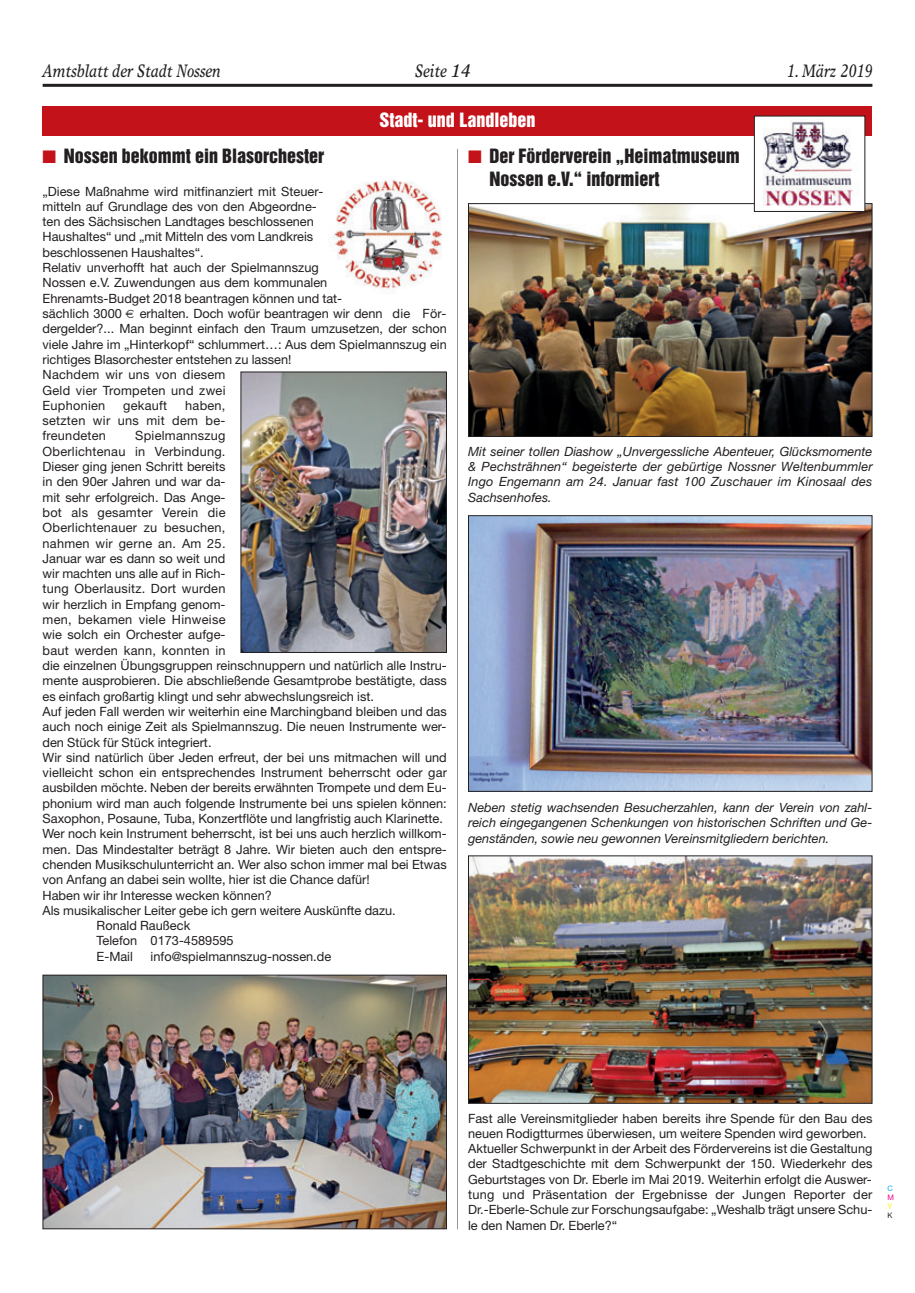
<style>
.page{position:relative;width:915px;height:1293px;background:#fff}
.page>*{position:absolute;margin:0;border:0;box-sizing:border-box;transform-origin:0 0}
.t1{font:18px/22.4px "Helvetica Inserat";color:#231f20}
.t2{font:italic 18px "Times Europa";color:#231f20;scale:.8 1}
.t3{font:18px "Helvetica Inserat";color:#fff}
.t4{font:12.75px/15.3px "Helvetica Neue";color:#231f20}
.t5{font:italic 12.75px/15.3px "Helvetica Neue";color:#231f20;text-align:justify}
.t6{font:12.75px "Helvetica Neue";letter-spacing:.02em;color:#231f20}
.t7{font:7.5px "Helvetica Neue";color:#00aeef}
.t8{font:7.5px "Helvetica Neue";color:#ed028c}
.t9{font:7.5px "Helvetica Neue";color:#fff101}
.t10{font:7.5px "Helvetica Neue";color:#231f20}
.s1{color:#c4121a}
</style>
<div class="page">
<hr style="left:43px;top:84px;width:829px;height:3px;background:#231f20">
<div style="left:43px;top:106px;width:829px;height:30px;background:#c4121a"></div>
<img style="left:328px;top:180px;width:115px;height:114px">
<img style="left:45px;top:976px;width:399px;height:251px">
<div style="left:43px;top:974px;width:403px;height:255px;border:1px solid #231f20"></div>
<img style="left:242px;top:373px;width:202px;height:278px">
<div style="left:240px;top:371px;width:206px;height:282px;border:1px solid #231f20"></div>
<img style="left:470px;top:205px;width:400px;height:230px">
<div style="left:468px;top:203px;width:404px;height:234px;border:1px solid #231f20"></div>
<img style="left:755px;top:118px;width:107px;height:92px">
<div style="left:753px;top:116px;width:111px;height:96px;border:1px solid #231f20"></div>
<img style="left:470px;top:517px;width:400px;height:273px">
<div style="left:468px;top:515px;width:404px;height:277px;border:1px solid #231f20"></div>
<img style="left:470px;top:857px;width:400px;height:244px">
<div style="left:468px;top:855px;width:404px;height:248px;border:1px solid #231f20"></div>
<hr style="left:457px;top:149px;width:1px;height:1080px;background:#939598">
<h1 class="t2" style="left:43px;top:60px;width:224px">Amtsblatt der Stadt Nossen</h1>
<h1 class="t2" style="left:415px;top:60px;width:71px">Seite 14</h1>
<h1 class="t2" style="left:786px;top:60px;width:109px">1. März 2019</h1>
<h1 class="t3" style="left:379px;top:110px;width:158px">Stadt- und Landleben</h1>
<h1 class="t1" style="left:43px;top:145px;width:283px"><span class="s1">■</span> Nossen bekommt ein Blasorchester</h1>
<p class="t4" style="left:43px;top:183px;width:301px">„Diese Maßnahme wird mitfinanziert mit Steuer&shy;mitteln auf Grundlage des von den Abgeordne-<br>ten des Sächsischen Landtages beschlossenen Haushaltes“ und „mit Mitteln des vom Landkreis beschlossenen Haushaltes“.<br>Relativ unverhofft hat auch der Spielmannszug Nossen e.V. Zuwendungen aus dem kommunalen Ehrenamts-Budget 2018 beantragen können und tat&shy;sächlich 3000</p>
<p class="t4" style="left:43px;top:306px;width:405px;text-indent:97px">erhalten. Doch wofür beantragen wir denn die För&shy;dergelder?... Man beginnt einfach den Traum umzusetzen, der schon viele Jahre im „Hinterkopf“ schlummert…: Aus dem Spielmannszug ein richtiges Blasorchester entstehen zu lassen!<br>Nachdem wir uns von diesem<br>Geld vier Trompeten und zwei<br>Euphonien</p>
<p class="t6" style="left:123px;top:398px;width:46px">gekauft</p>
<p class="t4" style="left:43px;top:397px;width:184px;text-align:justify;text-indent:143px">haben, setzten wir uns mit dem be&shy;freundeten</p>
<p class="t6" style="left:135px;top:428px;width:92px">Spielmannszug</p>
<p class="t6" style="left:43px;top:443px;width:184px">Ober lichtenau in Verbindung.</p>
<p class="t4" style="left:43px;top:459px;width:184px">Dieser ging jenen Schritt bereits</p>
<p class="t4" style="left:43px;top:474px;width:184px">in den 90er Jahren und war da-</p>
<p class="t4" style="left:43px;top:489px;width:184px">mit sehr erfolgreich. Das Ange-</p>
<p class="t6" style="left:43px;top:505px;width:184px">bot als gesamter Verein die</p>
<p class="t6" style="left:43px;top:520px;width:184px">Ober lichtenauer zu besuchen,</p>
<p class="t6" style="left:43px;top:535px;width:184px">nahmen wir gerne an. Am 25.</p>
<p class="t4" style="left:43px;top:550px;width:184px">Januar war es dann so weit und</p>
<p class="t4" style="left:43px;top:566px;width:184px">wir machten uns alle auf in Rich-</p>
<p class="t6" style="left:43px;top:581px;width:184px">tung Oberlausitz. Dort wurden</p>
<p class="t4" style="left:43px;top:596px;width:184px">wir herzlich in Empfang genom-</p>
<p class="t6" style="left:43px;top:612px;width:184px">men, bekamen viele Hinweise</p>
<p class="t4" style="left:43px;top:627px;width:184px">wie solch ein Orchester aufge-</p>
<p class="t6" style="left:43px;top:642px;width:184px">baut werden kann, konnten in</p>
<p class="t4" style="left:43px;top:657px;width:405px">die einzelnen Übungsgruppen reinschnuppern und natürlich alle Instru-</p>
<p class="t4" style="left:43px;top:673px;width:405px">mente ausprobieren. Die abschließende Gesamtprobe bestätigte, dass</p>
<p class="t4" style="left:43px;top:688px;width:333px">es einfach großartig klingt und sehr abwechslungsreich ist.</p>
<p class="t4" style="left:43px;top:703px;width:405px">Auf jeden Fall werden wir weiterhin eine Marchingband bleiben und das</p>
<p class="t4" style="left:43px;top:719px;width:405px">auch noch einige Zeit als Spielmannszug. Die neuen Instrumente wer-</p>
<p class="t4" style="left:43px;top:734px;width:170px">den Stück für Stück integriert.</p>
<p class="t4" style="left:43px;top:749px;width:405px">Wir sind natürlich über Jeden erfreut, der bei uns mitmachen will und</p>
<p class="t4" style="left:43px;top:765px;width:406px">vielleicht schon ein entsprechendes Instrument beherrscht oder gar</p>
<p class="t4" style="left:43px;top:780px;width:405px">ausbilden möchte. Neben der bereits erwähnten Trompete und dem Eu-</p>
<p class="t4" style="left:43px;top:795px;width:405px">phonium wird man auch folgende Instrumente bei uns spielen können:</p>
<p class="t4" style="left:43px;top:810px;width:402px">Saxophon, Posaune, Tuba, Konzertflöte und langfristig auch Klarinette.</p>
<p class="t4" style="left:43px;top:826px;width:405px">Wer noch kein Instrument beherrscht, ist bei uns auch herzlich willkom-</p>
<p class="t4" style="left:43px;top:841px;width:405px">men. Das Mindestalter beträgt 8 Jahre. Wir bieten auch den entspre-</p>
<p class="t4" style="left:43px;top:856px;width:405px">chenden Musikschulunterricht an. Wer also schon immer mal bei Etwas</p>
<p class="t4" style="left:43px;top:872px;width:329px">von Anfang an dabei sein wollte, hier ist die Chance dafür!</p>
<p class="t4" style="left:43px;top:887px;width:231px">Haben wir ihr Interesse wecken können?</p>
<p class="t4" style="left:43px;top:902px;width:354px">Als musikalischer Leiter gebe ich gern weitere Auskünfte dazu.</p>
<p class="t4" style="left:97px;top:918px;width:95px">Ronald Raußeck</p>
<p class="t4" style="left:97px;top:933px;width:138px">Telefon 0173-4589595</p>
<p class="t4" style="left:97px;top:948px;width:38px">E-Mail</p>
<p class="t4" style="left:151px;top:948px;width:182px">info@spielmannszug-nossen.de</p>
<h1 class="t1" style="left:489px;top:145px;width:252px;text-indent:-21px"><span class="s1">■</span> Der Förderverein „Heimatmuseum<br>Nossen e.V.“ informiert</h1>
<p class="t5" style="left:468px;top:443px;width:406px">Mit seiner tollen Diashow „Unvergessliche Abenteuer, Glücksmomente &amp; Pechsträhnen“ begeisterte der gebürtige Nossner Weltenbummler Ingo Engemann am 24. Januar fast 100 Zuschauer im Kinosaal des Sachsenhofes.</p>
<p class="t5" style="left:468px;top:799px;width:405px">Neben stetig wachsenden Besucherzahlen, kann der Verein von zahl&shy;reich eingegangenen Schenkungen von historischen Schriften und Ge&shy;genständen, sowie neu gewonnen Vereinsmitgliedern berichten.</p>
<p class="t4" style="left:468px;top:1110px;width:405px">Fast alle Vereinsmitglieder haben bereits ihre Spende für den Bau des neuen Rodigtturmes überwiesen, um weitere Spenden wird geworben.<br>Aktueller Schwerpunkt in der Arbeit des Fördervereins ist die Gestaltung der Stadtgeschichte mit dem Schwerpunkt der 150. Wiederkehr des Geburtstages von Dr. Eberle im Mai 2019. Weiterhin erfolgt die Auswer&shy;tung und Präsentation der Ergebnisse der Jungen Reporter der Dr.-Eberle-Schule zur Forschungsaufgabe: „Weshalb trägt unsere Schu&shy;le den Namen Dr. Eberle?“</p>
<p class="t7" style="left:887px;top:1183px;width:7px">C</p>
<p class="t8" style="left:887px;top:1192px;width:8px">M</p>
<p class="t9" style="left:887px;top:1201px;width:6px">Y</p>
<p class="t10" style="left:887px;top:1210px;width:7px">K</p>
</div>
